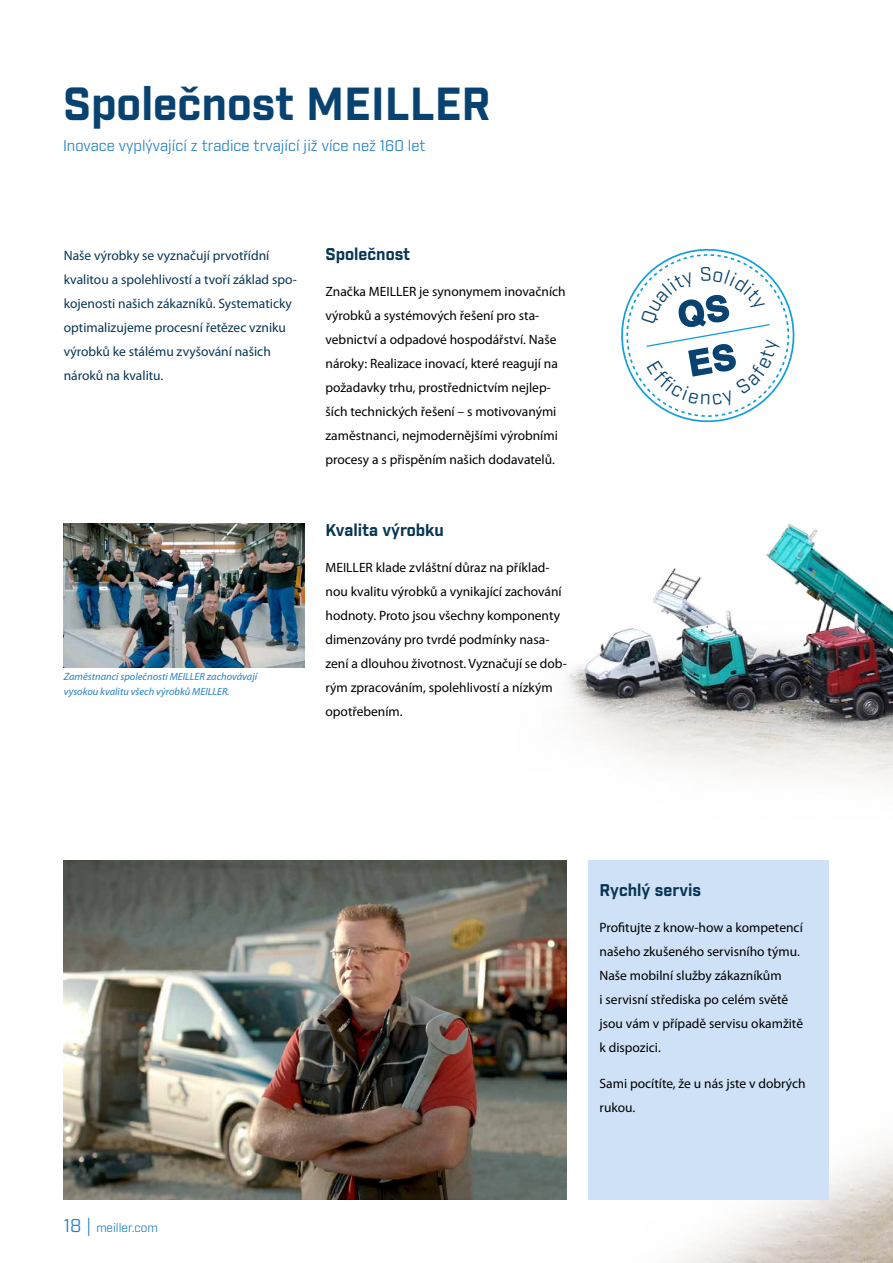
<style>
.page{position:relative;width:893px;height:1263px;background:#fff}
.page>*{position:absolute;margin:0;border:0;box-sizing:border-box;transform-origin:0 0}
.t1{font:700 45px "Industry";color:#084270}
.t2{font:700 34.2px/49.5px "Helvetica";color:#084270}
.t3{font:700 16.5px "Industry";color:#073655}
.t4{font:15px "Industry";color:#2281c4}
.t5{font:13.5px/24px "Myriad Pro";color:#000}
.t6{font:13.5px/24px "Myriad Pro";color:#073655}
.t7{font:12px "Industry";color:#2281c4}
.t8{font:italic 10.5px/15px "Myriad Pro";color:#2281c4}
.s1{font-size:18px}
</style>
<div class="page">
<img style="left:514px;top:524px;width:379px;height:739px">
<img style="left:63px;top:523px;width:242px;height:144px">
<div style="left:588px;top:860px;width:241px;height:339px;background:#cee1f6"></div>
<img style="left:64px;top:860px;width:503px;height:339px">
<svg style="left:621px;top:248px;width:174px;height:175px"></svg>
<h1 class="t1" style="left:63px;top:76px;width:429px">Společnost MEILLER</h1>
<p class="t4" style="left:63px;top:137px;width:364px">Inovace vyplývající z tradice trvající již více než 160 let</p>
<p class="t6" style="left:64px;top:243px;width:235px">Naše výrobky se vyznačují prvotřídní kvalitou a spolehlivostí a tvoří základ spo&shy;kojenosti našich zákazníků. Systematicky optimalizujeme procesní řetězec vzniku výrobků ke stálému zvyšování našich nároků na kvalitu.</p>
<p class="t8" style="left:64px;top:669px;width:195px">Zaměstnanci společnosti MEILLER zachovávají vysokou kvalitu všech výrobků MEILLER.</p>
<p class="t3" style="left:326px;top:244px;width:86px">Společnost</p>
<p class="t5" style="left:326px;top:279px;width:242px">Značka MEILLER je synonymem inovačních výrobků a systémových řešení pro sta&shy;vebnictví a odpadové hospodářství. Naše nároky: Realizace inovací, které reagují na požadavky trhu, prostřednictvím nejlep&shy;ších technických řešení – s motivovanými zaměstnanci, nejmodernějšími výrobními procesy a s přispěním našich dodavatelů.</p>
<p class="t3" style="left:326px;top:520px;width:120px">Kvalita výrobku</p>
<p class="t5" style="left:326px;top:555px;width:243px">MEILLER klade zvláštní důraz na příklad&shy;nou kvalitu výrobků a vynikající zachování hodnoty. Proto jsou všechny komponenty dimenzovány pro tvrdé podmínky nasa&shy;zení a dlouhou životnost. Vyznačují se dob&shy;rým zpracováním, spolehlivostí a nízkým opotřebením.</p>
<h2 class="t2" style="left:674px;top:291px;width:53px;rotate:-10deg">QS<br>ES</h2>
<p class="t7" style="left:64px;top:1220px;width:95px"><span class="s1">18 |</span> meiller.com</p>
<p class="t3" style="left:600px;top:880px;width:103px">Rychlý servis</p>
<p class="t5" style="left:600px;top:915px;width:205px">Profitujte z know-how a kompetencí našeho zkušeného servisního týmu.<br>Naše mobilní služby zákazníkům<br>i servisní střediska po celém světě jsou vám v případě servisu okamžitě k dispozici.</p>
<p class="t5" style="left:600px;top:1071px;width:208px">Sami pocítíte, že u nás jste v dobrých rukou.</p>
</div>
